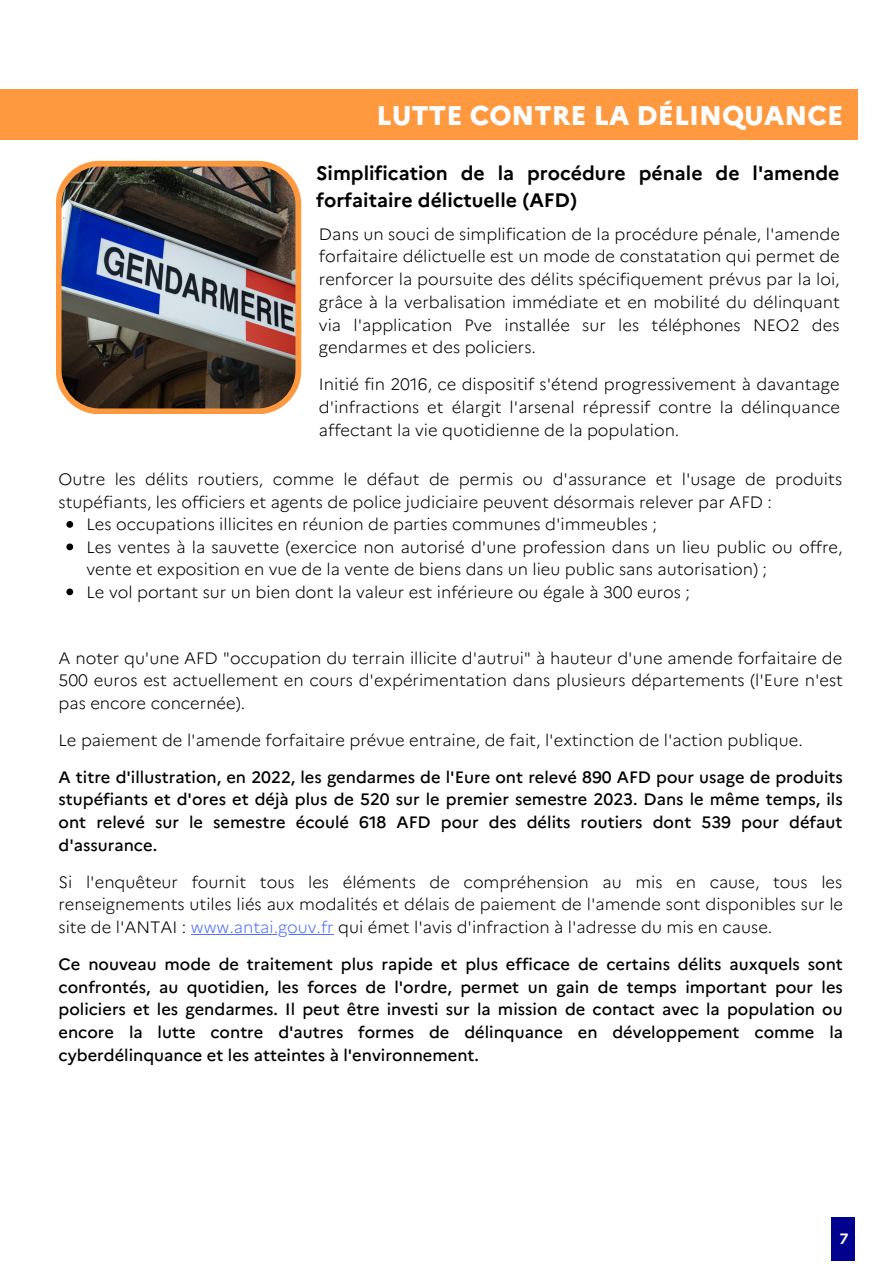
<style>
.page{position:relative;width:893px;height:1264px;background:#fff}
.page>*{position:absolute;margin:0;border:0;box-sizing:border-box;transform-origin:0 0}
.t1{font:800 27px "Marianne";color:#fefefe}
.t2{font:700 19.5px/27px "Marianne";color:#000}
.t3{font:300 16.5px/22.8px "Marianne";color:#000;text-align:justify}
.t4{font:500 16.5px/22.8px "Marianne";color:#000;text-align:justify}
.t5{font:700 15px "Marianne";color:#fff}
.s1{color:#5271ff}
</style>
<div class="page">
<div style="left:831px;top:1217px;width:23px;height:44px;background:#010190"></div>
<div style="left:0;top:89px;width:857px;height:51px;background:#ff9940"></div>
<img style="left:56px;top:161px;width:245px;height:253px">
<svg style="left:66px;top:521px;width:7px;height:7px"></svg>
<svg style="left:66px;top:543px;width:7px;height:7px"></svg>
<svg style="left:66px;top:588px;width:7px;height:7px"></svg>
<hr style="left:191px;top:934px;width:143px;height:1px;background:#5271ff">
<p class="t1" style="left:376px;top:95px;width:468px">LUTTE CONTRE LA DÉLINQUANCE</p>
<p class="t2" style="left:316px;top:158px;width:525px">Simplification de la procédure pénale de l'amende forfaitaire délictuelle (AFD)</p>
<p class="t3" style="left:319px;top:221px;width:522px">Dans un souci de simplification de la procédure pénale, l'amende forfaitaire délictuelle est un mode de constatation qui permet de renforcer la poursuite des délits spécifiquement prévus par la loi, grâce à la verbalisation immédiate et en mobilité du délinquant via l'application Pve installée sur les téléphones NEO2 des gendarmes et des policiers.</p>
<p class="t3" style="left:319px;top:371px;width:522px">Initié fin 2016, ce dispositif s'étend progressivement à davantage d'infractions et élargit l'arsenal répressif contre la délinquance affectant la vie quotidienne de la population.</p>
<p class="t3" style="left:59px;top:466px;width:785px">Outre les délits routiers, comme le défaut de permis ou d'assurance et l'usage de produits stupéfiants, les officiers et agents de police judiciaire peuvent désormais relever par AFD :</p>
<p class="t3" style="left:87px;top:511px;width:572px">Les occupations illicites en réunion de parties communes d'immeubles ;</p>
<p class="t3" style="left:87px;top:534px;width:757px">Les ventes à la sauvette (exercice non autorisé d'une profession dans un lieu public ou offre, vente et exposition en vue de la vente de biens dans un lieu public sans autorisation) ;</p>
<p class="t3" style="left:87px;top:579px;width:604px">Le vol portant sur un bien dont la valeur est inférieure ou égale à 300 euros ;</p>
<p class="t3" style="left:59px;top:645px;width:786px">A noter qu'une AFD "occupation du terrain illicite d'autrui" à hauteur d'une amende forfaitaire de 500 euros est actuellement en cours d'expérimentation dans plusieurs départements (l'Eure n'est pas encore concernée).</p>
<p class="t3" style="left:59px;top:727px;width:745px">Le paiement de l'amende forfaitaire prévue entraine, de fait, l'extinction de l'action publique.</p>
<p class="t4" style="left:59px;top:764px;width:785px">A titre d'illustration, en 2022, les gendarmes de l'Eure ont relevé 890 AFD pour usage de produits stupéfiants et d'ores et déjà plus de 520 sur le premier semestre 2023. Dans le même temps, ils ont relevé sur le semestre écoulé 618 AFD pour des délits routiers dont 539 pour défaut d'assurance.</p>
<p class="t3" style="left:59px;top:869px;width:786px">Si l'enquêteur fournit tous les éléments de compréhension au mis en cause, tous les renseignements utiles liés aux modalités et délais de paiement de l'amende sont disponibles sur le site de l'ANTAI : <span class="s1">www.antai.gouv.fr</span> qui émet l'avis d'infraction à l'adresse du mis en cause.</p>
<p class="t4" style="left:59px;top:951px;width:786px">Ce nouveau mode de traitement plus rapide et plus efficace de certains délits auxquels sont confrontés, au quotidien, les forces de l'ordre, permet un gain de temps important pour les policiers et les gendarmes. Il peut être investi sur la mission de contact avec la population ou encore la lutte contre d'autres formes de délinquance en développement comme la cyberdélinquance et les atteintes à l'environnement.</p>
<p class="t5" style="left:839px;top:1226px;width:10px">7</p>
</div>
